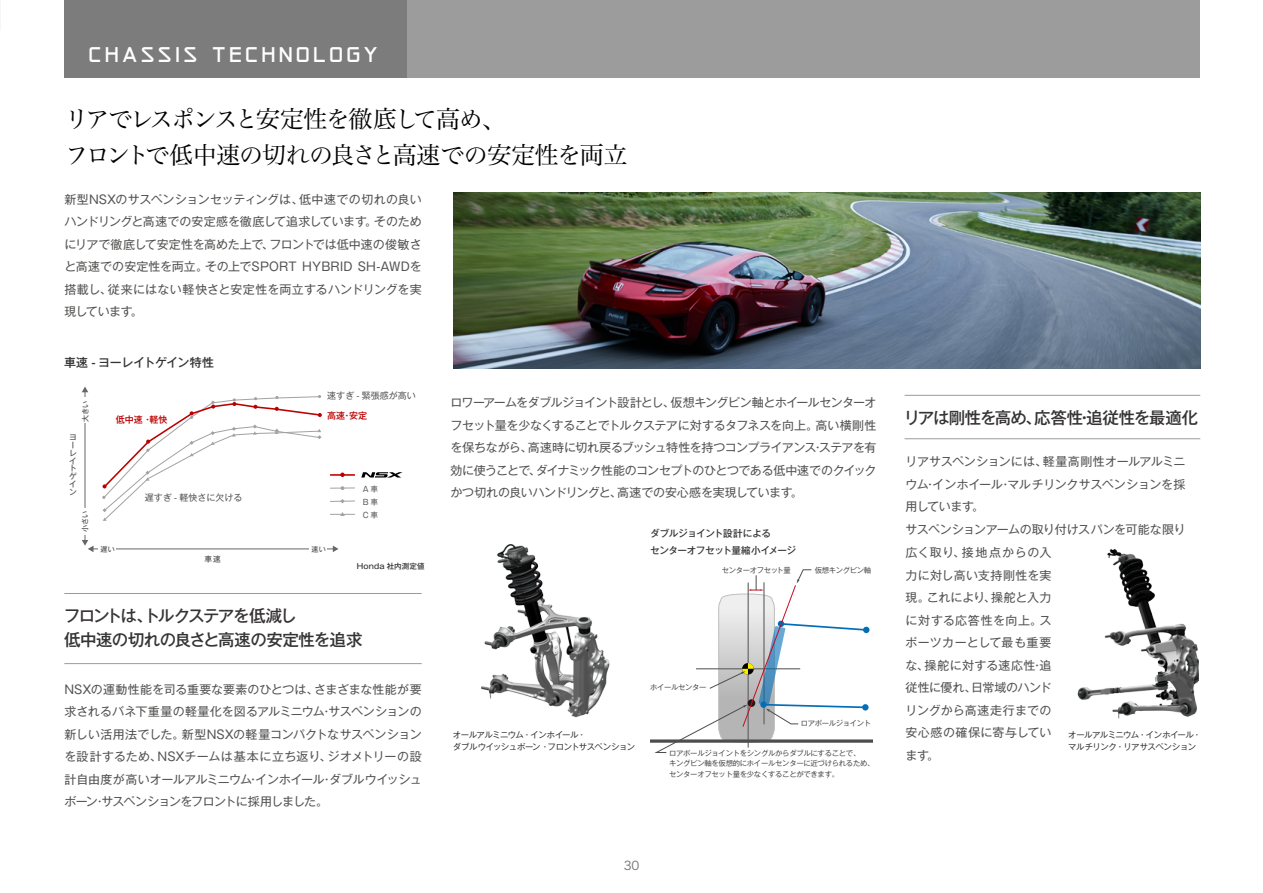
<style>
.page{position:relative;width:1263px;height:893px;background:#fff}
.page>*{position:absolute;margin:0;border:0;box-sizing:border-box;transform-origin:0 0}
.t1{font:24px/36px "Hira Min Pro W3";letter-spacing:-.06em;color:#000}
.t2{font:22.5px "Serene";letter-spacing:.2em;color:#fff}
.t3{font:500 16.5px/24px "Gothic MB101 Pro";letter-spacing:-.045em;color:#363333}
.t4{font:12px/22.5px "Gothic MB101 Pro";letter-spacing:-.025em;color:#545352;text-align:justify}
.t5{font:500 12px "Gothic MB101 Pro";letter-spacing:-.03em;color:#363333}
.t6{font:12px "Hira Kaku Pro W3";color:#717070}
.t7{font:500 9.6px/16.5px "Gothic MB101 Pro";letter-spacing:-.045em;color:#363333}
.t8{font:9px "Gothic MB101 Pro";color:#585858}
.t9{font:500 9px "Gothic MB101 Pro";color:#bc0000}
.t10{font:8.4px/12px "Gothic MB101 Pro";letter-spacing:-.06em;color:#363333}
.t11{font:500 7.8px/7.8px "Gothic MB101 Pro";color:#595757}
.t12{font:7.8px/12.8px "Gothic MB101 Pro";color:#585858;text-align:justify}
.t13{font:500 7.5px "Gothic MB101 Pro";letter-spacing:.025em;color:#363333}
.t14{font:7.35px/10.8px "Gothic MB101 Pro";letter-spacing:-.04em;color:#4d4d4d}
.t15{font:500 7.05px "Gothic MB101 Pro";color:#595757}
</style>
<div class="page">
<img style="left:453px;top:193px;width:747px;height:176px">
<hr style="left:64px;top:593px;width:358px;height:1px;background:#363333">
<hr style="left:64px;top:663px;width:358px;height:1px;background:#363333">
<div style="left:406px;top:0;width:794px;height:77px;background:#9c9c9c"></div>
<div style="left:64px;top:0;width:342px;height:77px;background:#7c7c7c"></div>
<hr style="left:93px;top:548px;width:241px;height:1px;background:#666">
<svg style="left:333px;top:546px;width:5px;height:6px"></svg>
<hr style="left:85px;top:391px;width:1px;height:150px;background:#666">
<svg style="left:82px;top:387px;width:6px;height:5px"></svg>
<svg style="left:82px;top:540px;width:12px;height:12px"></svg>
<div style="left:80px;top:398px;width:10px;height:25px;background:#fff"></div>
<div style="left:80px;top:508px;width:10px;height:27px;background:#fff"></div>
<div style="left:98px;top:544px;width:18px;height:10px;background:#fff"></div>
<div style="left:309px;top:544px;width:18px;height:10px;background:#fff"></div>
<svg style="left:102px;top:395px;width:220px;height:126px"></svg>
<svg style="left:340px;top:472px;width:5px;height:5px"></svg>
<hr style="left:330px;top:474px;width:25px;height:2px;background:#bc0000">
<svg style="left:330px;top:486px;width:25px;height:4px"></svg>
<svg style="left:330px;top:499px;width:25px;height:4px"></svg>
<svg style="left:330px;top:512px;width:25px;height:4px"></svg>
<svg style="left:361px;top:472px;width:42px;height:5px"></svg>
<img style="left:482px;top:544px;width:128px;height:174px">
<img style="left:1077px;top:548px;width:121px;height:170px">
<div style="left:863px;top:627px;width:7px;height:6px;background:#036eb8;border-radius:50%"></div>
<svg style="left:650px;top:739px;width:222px;height:4px"></svg>
<svg style="left:654px;top:569px;width:214px;height:184px"></svg>
<hr style="left:904px;top:395px;width:296px;height:1px;background:#363333">
<hr style="left:904px;top:438px;width:296px;height:1px;background:#363333">
<h2 class="t2" style="left:89px;top:42px;width:289px">CHASSIS TECHNOLOGY</h2>
<h1 class="t1" style="left:65px;top:99px;width:564px">リアでレスポンスと安定性を徹底して高め、<br>フロントで低中速の切れの良さと高速での安定性を両立</h1>
<p class="t4" style="left:64px;top:186px;width:359px">新型NSXのサスペンションセッティングは、低中速での切れの良いハンドリングと高速での安定感を徹底して追求しています。そのためにリアで徹底して安定性を高めた上で、フロントでは低中速の俊敏さと高速での安定性を両立。その上でSPORT HYBRID SH-AWDを搭載し、従来にはない軽快さと安定性を両立するハンドリングを実現しています。</p>
<p class="t5" style="left:64px;top:352px;width:152px">車速 - ヨーレイトゲイン特性</p>
<p class="t15" style="left:80px;top:422px;width:23px;rotate:-90deg">大きい</p>
<p class="t11" style="left:69px;top:433px;width:9px">ヨーレイトゲイン</p>
<p class="t15" style="left:79px;top:532px;width:23px;rotate:-90deg">小さい</p>
<p class="t9" style="left:116px;top:412px;width:53px">低中速・軽快</p>
<p class="t8" style="left:145px;top:490px;width:99px">遅すぎ - 軽快さに欠ける</p>
<p class="t8" style="left:327px;top:389px;width:90px">速すぎ - 緊張感が高い</p>
<p class="t9" style="left:327px;top:408px;width:42px">高速・安定</p>
<p class="t12" style="left:363px;top:482px;width:17px">A 車B 車C 車</p>
<p class="t15" style="left:101px;top:543px;width:16px">遅い</p>
<p class="t15" style="left:312px;top:543px;width:16px">速い</p>
<p class="t11" style="left:204px;top:554px;width:18px">車速</p>
<p class="t13" style="left:357px;top:559px;width:69px">Honda 社内測定値</p>
<h3 class="t3" style="left:64px;top:602px;width:300px">フロントは、トルクステアを低減し<br>低中速の切れの良さと高速の安定性を追求</h3>
<p class="t4" style="left:64px;top:676px;width:359px">NSXの運動性能を司る重要な要素のひとつは、さまざまな性能が要求されるバネ下重量の軽量化を図るアルミニウム・サスペンションの新しい活用法でした。新型NSXの軽量コンパクトなサスペンションを設計するため、NSXチームは基本に立ち返り、ジオメトリーの設計自由度が高いオールアルミニウム・インホイール・ダブルウイッシュボーン・サスペンションをフロントに採用しました。</p>
<p class="t4" style="left:450px;top:390px;width:428px">ロワーアームをダブルジョイント設計とし、仮想キングピン軸とホイールセンターオフセット量を少なくすることでトルクステアに対するタフネスを向上。高い横剛性を保ちながら、高速時に切れ戻るブッシュ特性を持つコンプライアンス・ステアを有効に使うことで、ダイナミック性能のコンセプトのひとつである低中速でのクイックかつ切れの良いハンドリングと、高速での安心感を実現しています。</p>
<p class="t7" style="left:650px;top:524px;width:147px">ダブルジョイント設計による<br>センターオフセット量縮小イメージ</p>
<p class="t14" style="left:722px;top:564px;width:71px">センターオフセット量</p>
<p class="t14" style="left:815px;top:564px;width:58px">仮想キングピン軸</p>
<p class="t10" style="left:453px;top:727px;width:184px">オールアルミニウム・インホイール・<br>ダブルウイッシュボーン・フロントサスペンション</p>
<p class="t14" style="left:650px;top:681px;width:58px">ホイールセンター</p>
<p class="t14" style="left:801px;top:717px;width:72px">ロアボールジョイント</p>
<p class="t14" style="left:669px;top:746px;width:207px">ロアボールジョイントをシングルからダブルにすることで、<br>キングピン軸を仮想的にホイールセンターに近づけられるため、センターオフセット量を少なくすることができます。</p>
<p class="t6" style="left:624px;top:855px;width:17px">30</p>
<h3 class="t3" style="left:904px;top:404px;width:296px">リアは剛性を高め、応答性・追従性を最適化</h3>
<p class="t4" style="left:906px;top:449px;width:281px;text-align:left">リアサスペンションには、軽量高剛性オールアルミニウム・インホイール・マルチリンクサスペンションを採用しています。<br>サスペンションアームの取り付けスパンを可能な限り</p>
<p class="t4" style="left:906px;top:540px;width:147px">広く取り、接地点からの入力に対し高い支持剛性を実現。これにより、操舵と入力に対する応答性を向上。スポーツカーとして最も重要な、操舵に対する速応性・追従性に優れ、日常域のハンドリングから高速走行までの安心感の確保に寄与しています。</p>
<p class="t10" style="left:1068px;top:727px;width:134px">オールアルミニウム・インホイール・マルチリンク・リアサスペンション</p>
</div>
